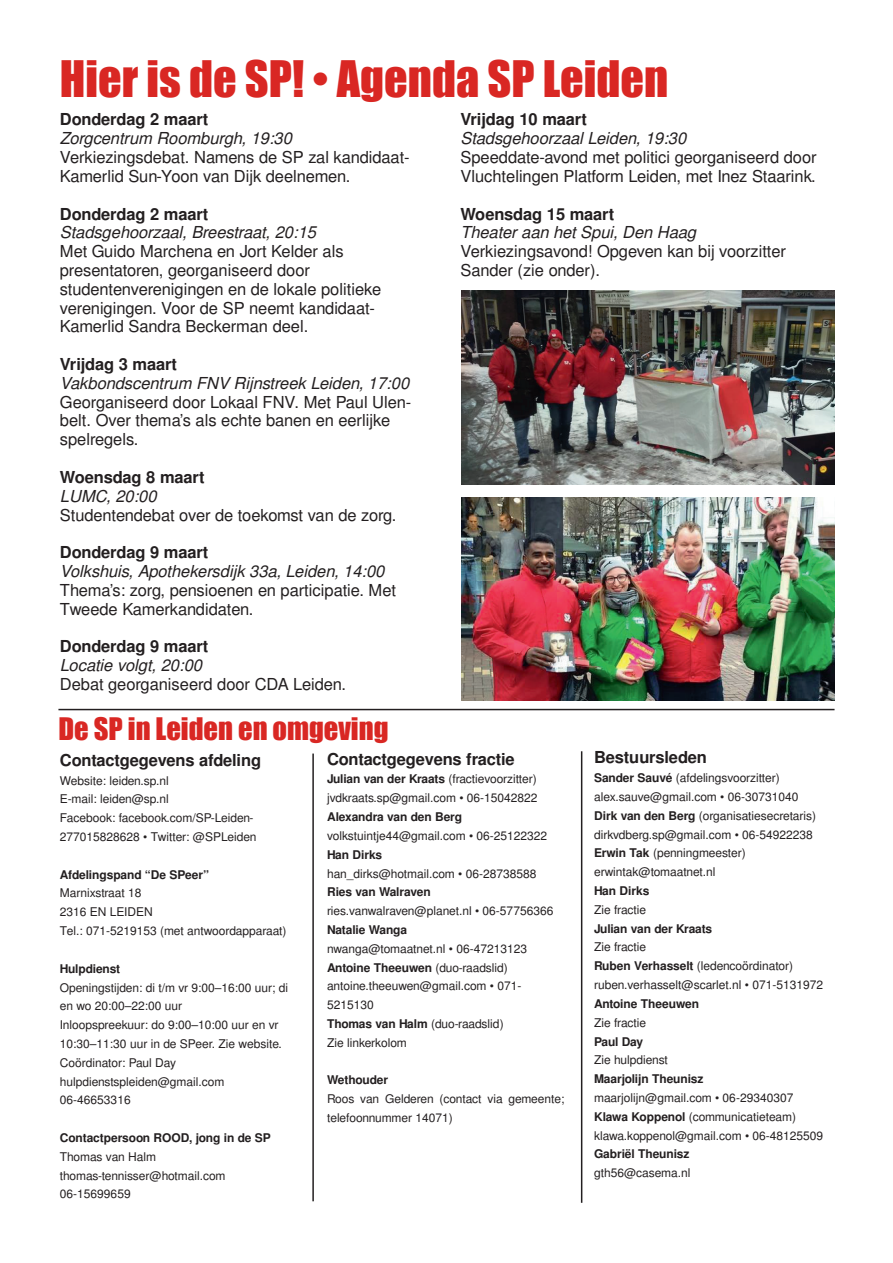
<style>
.page{position:relative;width:893px;height:1263px;background:#fff}
.page>*{position:absolute;margin:0;border:0;box-sizing:border-box;transform-origin:0 0}
.t1{font:46.2px "Impact";color:#d92723}
.t2{font:28.5px "Impact";color:#d92723}
.t3{font:16.5px/18.8px "Free Sans";letter-spacing:-.005em;color:#231f20}
.t4{font:italic 16.5px "Free Sans";color:#231f20}
.t5{font:700 16.5px "Free Sans";letter-spacing:-.01em;color:#231f20}
.t6{font:12px/18.8px "Free Sans";color:#231f20}
.t7{font:700 12px "Free Sans";letter-spacing:-.01em;color:#231f20}
.s1{font-weight:700}
</style>
<div class="page">
<hr style="left:312px;top:754px;width:2px;height:447px;background:#231f20">
<hr style="left:581px;top:751px;width:1px;height:452px;background:#231f20">
<hr style="left:58px;top:709px;width:776px;height:1px;background:#231f20">
<img style="left:462px;top:290px;width:372px;height:194px">
<img style="left:462px;top:497px;width:372px;height:204px">
<h1 class="t1" style="left:60px;top:51px;width:610px">Hier is de SP! • Agenda SP Leiden</h1>
<h3 class="t5" style="left:60px;top:113px;width:150px">Donderdag 2 maart</h3>
<h3 class="t4" style="left:60px;top:132px;width:234px">Zorgcentrum Roomburgh, 19:30</h3>
<h3 class="t3" style="left:60px;top:149px;width:351px">Verkiezingsdebat. Namens de SP zal kandidaat-<br>Kamerlid Sun-Yoon van Dijk deelnemen.</h3>
<h3 class="t5" style="left:60px;top:208px;width:150px">Donderdag 2 maart</h3>
<h3 class="t4" style="left:60px;top:226px;width:258px">Stadsgehoorzaal, Breestraat, 20:15</h3>
<h3 class="t3" style="left:60px;top:244px;width:323px">Met Guido Marchena en Jort Kelder als presentatoren, georganiseerd door studentenverenigingen en de lokale politieke verenigingen. Voor de SP neemt kandidaat-Kamerlid Sandra Beckerman deel.</h3>
<h3 class="t5" style="left:60px;top:358px;width:119px">Vrijdag 3 maart</h3>
<h3 class="t4" style="left:60px;top:377px;width:351px">Vakbondscentrum FNV Rijnstreek Leiden, 17:00</h3>
<h3 class="t3" style="left:60px;top:394px;width:353px">Georganiseerd door Lokaal FNV. Met Paul Ulen&shy;belt. Over thema’s als echte banen en eerlijke spelregels.</h3>
<h3 class="t5" style="left:60px;top:471px;width:146px">Woensdag 8 maart</h3>
<h3 class="t4" style="left:60px;top:490px;width:98px">LUMC, 20:00</h3>
<h3 class="t3" style="left:60px;top:507px;width:338px">Studentendebat over de toekomst van de zorg.</h3>
<h3 class="t5" style="left:60px;top:546px;width:150px">Donderdag 9 maart</h3>
<h3 class="t4" style="left:60px;top:565px;width:326px">Volkshuis, Apothekersdijk 33a, Leiden, 14:00</h3>
<h3 class="t3" style="left:60px;top:582px;width:337px">Thema’s: zorg, pensioenen en participatie. Met<br>Tweede Kamerkandidaten.</h3>
<h3 class="t5" style="left:60px;top:640px;width:150px">Donderdag 9 maart</h3>
<h3 class="t4" style="left:60px;top:659px;width:144px">Locatie volgt, 20:00</h3>
<h3 class="t3" style="left:60px;top:676px;width:287px">Debat georganiseerd door CDA Leiden.</h3>
<h3 class="t5" style="left:460px;top:113px;width:128px">Vrijdag 10 maart</h3>
<h3 class="t4" style="left:460px;top:132px;width:227px">Stadsgehoorzaal Leiden, 19:30</h3>
<h3 class="t3" style="left:460px;top:149px;width:358px">Speeddate-avond met politici georganiseerd door<br>Vluchtelingen Platform Leiden, met Inez Staarink.</h3>
<h3 class="t5" style="left:460px;top:208px;width:155px">Woensdag 15 maart</h3>
<h3 class="t4" style="left:460px;top:226px;width:237px">Theater aan het Spui, Den Haag</h3>
<h3 class="t3" style="left:460px;top:244px;width:327px">Verkiezingsavond! Opgeven kan bij voorzitter<br>Sander (zie onder).</h3>
<h2 class="t2" style="left:58px;top:711px;width:331px">De SP in Leiden en omgeving</h2>
<h3 class="t5" style="left:60px;top:754px;width:203px">Contactgegevens afdeling</h3>
<p class="t6" style="left:60px;top:772px;width:198px">Website: leiden.sp.nl<br>E-mail: leiden@sp.nl<br>Facebook: facebook.com/SP-Leiden-<br>277015828628 • Twitter: @SPLeiden</p>
<p class="t7" style="left:60px;top:870px;width:151px">Afdelingspand “De SPeer”</p>
<p class="t6" style="left:60px;top:885px;width:228px">Marnixstraat 18<br>2316 EN LEIDEN<br>Tel.: 071-5219153 (met antwoordapparaat)</p>
<p class="t7" style="left:60px;top:964px;width:62px">Hulpdienst</p>
<p class="t6" style="left:60px;top:979px;width:230px">Openingstijden: di t/m vr 9:00–16:00 uur; di en wo 20:00–22:00 uur<br>Inloopspreekuur: do 9:00–10:00 uur en vr<br>10:30–11:30 uur in de SPeer. Zie website.<br>Coördinator: Paul Day hulpdienstspleiden@gmail.com<br>06-46653316</p>
<p class="t7" style="left:60px;top:1133px;width:212px">Contactpersoon ROOD, jong in de SP</p>
<p class="t6" style="left:60px;top:1148px;width:167px">Thomas van Halm thomas-tennisser@hotmail.com<br>06-15699659</p>
<h3 class="t5" style="left:327px;top:753px;width:189px">Contactgegevens fractie</h3>
<p class="t6" style="left:327px;top:771px;width:212px"><span class="s1">Julian van der Kraats</span> (fractievoorzitter) jvdkraats.sp@gmail.com • 06-15042822</p>
<p class="t7" style="left:327px;top:812px;width:137px">Alexandra van den Berg</p>
<p class="t6" style="left:327px;top:827px;width:222px">volkstuintje44@gmail.com • 06-25122322</p>
<p class="t7" style="left:327px;top:850px;width:57px">Han Dirks</p>
<p class="t6" style="left:327px;top:865px;width:211px">han_dirks@hotmail.com • 06-28738588</p>
<p class="t7" style="left:327px;top:888px;width:105px">Ries van Walraven</p>
<p class="t6" style="left:327px;top:903px;width:228px">ries.vanwalraven@planet.nl • 06-57756366</p>
<p class="t7" style="left:327px;top:925px;width:82px">Natalie Wanga</p>
<p class="t6" style="left:327px;top:940px;width:202px">nwanga@tomaatnet.nl • 06-47213123<br><span class="s1">Antoine Theeuwen</span> (duo-raadslid) antoine.theeuwen@gmail.com • 071-<br>5215130<br><span class="s1">Thomas van Halm</span> (duo-raadslid)<br>Zie linkerkolom</p>
<p class="t7" style="left:327px;top:1076px;width:63px">Wethouder</p>
<p class="t6" style="left:327px;top:1091px;width:239px">Roos van Gelderen (contact via gemeente; telefoonnummer 14071)</p>
<h3 class="t5" style="left:594px;top:751px;width:114px">Bestuursleden</h3>
<p class="t6" style="left:594px;top:770px;width:224px"><span class="s1">Sander Sauvé</span> (afdelingsvoorzitter) alex.sauve@gmail.com • 06-30731040<br><span class="s1">Dirk van den Berg</span> (organisatiesecretaris) dirkvdberg.sp@gmail.com • 06-54922238<br><span class="s1">Erwin Tak</span> (penningmeester) erwintak@tomaatnet.nl</p>
<p class="t7" style="left:594px;top:886px;width:57px">Han Dirks</p>
<p class="t6" style="left:594px;top:901px;width:54px">Zie fractie</p>
<p class="t7" style="left:594px;top:924px;width:120px">Julian van der Kraats</p>
<p class="t6" style="left:594px;top:939px;width:230px">Zie fractie<br><span class="s1">Ruben Verhasselt</span> (ledencoördinator) ruben.verhasselt@scarlet.nl • 071-5131972</p>
<p class="t7" style="left:594px;top:999px;width:107px">Antoine Theeuwen</p>
<p class="t6" style="left:594px;top:1014px;width:54px">Zie fractie</p>
<p class="t7" style="left:594px;top:1037px;width:51px">Paul Day</p>
<p class="t6" style="left:594px;top:1052px;width:75px">Zie hulpdienst</p>
<p class="t7" style="left:594px;top:1074px;width:111px">Maarjolijn Theunisz</p>
<p class="t6" style="left:594px;top:1090px;width:231px">maarjolijn@gmail.com • 06-29340307<br><span class="s1">Klawa Koppenol</span> (communicatieteam) klawa.koppenol@gmail.com • 06-48125509</p>
<p class="t7" style="left:594px;top:1150px;width:97px">Gabriël Theunisz</p>
<p class="t6" style="left:594px;top:1165px;width:98px">gth56@casema.nl</p>
</div>
